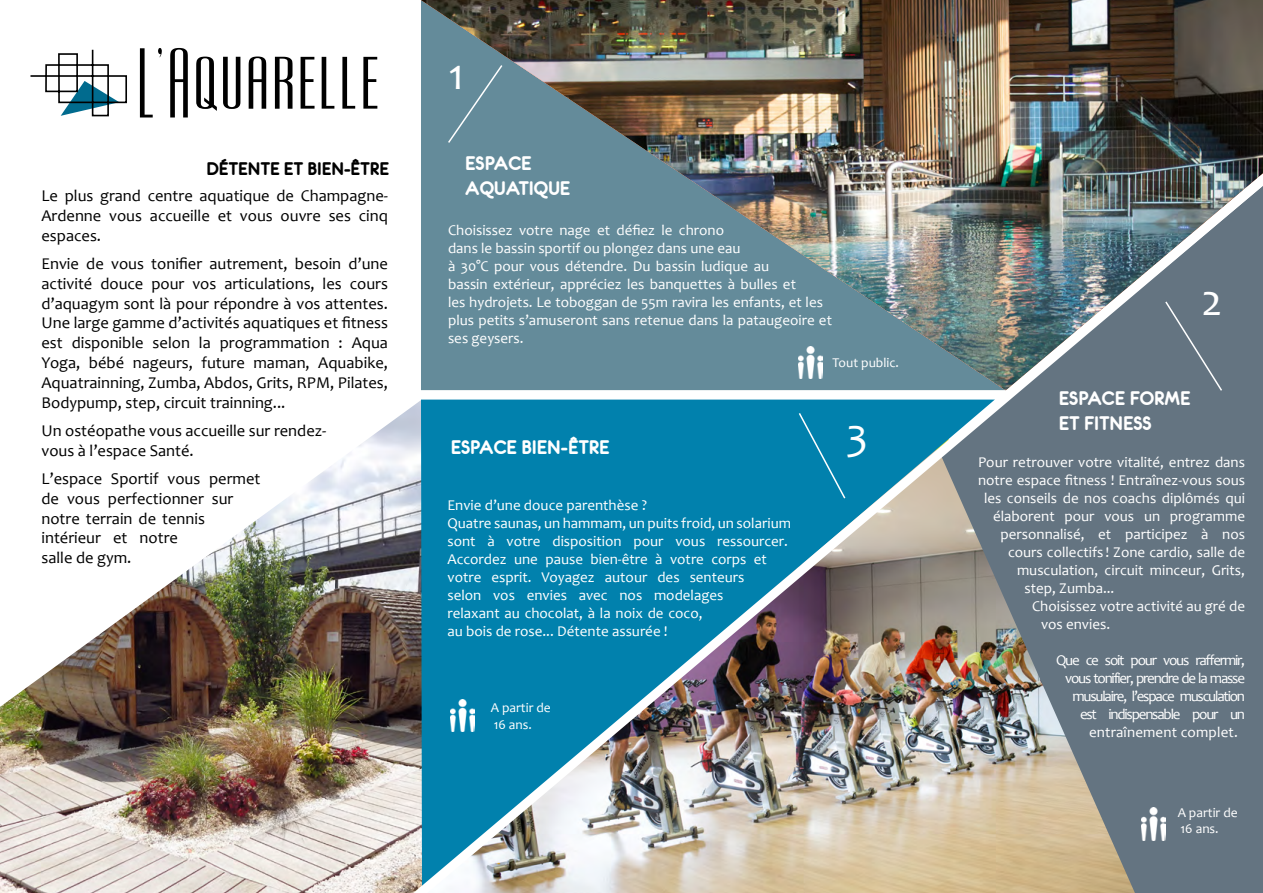
<style>
.page{position:relative;width:1263px;height:893px;background:#fff}
.page>*{position:absolute;margin:0;border:0;box-sizing:border-box;transform-origin:0 0}
.t1{font:81.45px "Ultra Condensed Sans Serif";color:#000;scale:.85 1}
.t2{font:45px "Candara";color:#fff}
.t3{font:21px/25.2px "Eurofurencebold";color:#fff}
.t4{font:19.5px "Eurofurencebold";color:#000}
.t5{font:16.5px/19.8px "Candara";color:#000;text-align:justify}
.t6{font:15px/18px "Candara";color:#fff}
.t7{font:15px "Candara";letter-spacing:-.08em;color:#fff}
.t8{font:13.5px/16.2px "Candara";color:#fff}
</style>
<div class="page">
<img style="left:0;top:466px;width:337px;height:427px">
<img style="left:421px;top:0;width:842px;height:147px">
<div style="left:446px;top:63px;width:58px;height:82px;background:#648b9a"></div>
<img style="left:337px;top:147px;width:926px;height:746px">
<img style="left:798px;top:346px;width:24px;height:33px">
<img style="left:1141px;top:807px;width:24px;height:33px">
<img style="left:451px;top:699px;width:24px;height:33px">
<svg style="left:30px;top:49px;width:97px;height:68px"></svg>
<h1 class="t1" style="left:135px;top:32px;width:290px">L’Aquarelle</h1>
<h3 class="t4" style="left:206px;top:159px;width:184px">DÉTENTE ET BIEN-ÊTRE</h3>
<p class="t5" style="left:41px;top:186px;width:348px">Le plus grand centre aquatique de Champagne-Ardenne vous accueille et vous ouvre ses cinq espaces.</p>
<p class="t5" style="left:41px;top:254px;width:348px">Envie de vous tonifier autrement, besoin d’une activité douce pour vos articulations, les cours d’aquagym sont là pour répondre à vos attentes.<br>Une large gamme d’activités aquatiques et fitness est disponible selon la programmation : Aqua Yoga, bébé nageurs, future maman, Aquabike, Aquatrainning, Zumba, Abdos, Grits, RPM, Pilates, Bodypump, step, circuit trainning...</p>
<p class="t5" style="left:41px;top:420px;width:286px">Un ostéopathe vous accueille sur rendez&shy;vous à l’espace Santé.</p>
<p class="t5" style="left:41px;top:469px;width:220px;text-align:left">L’espace Sportif vous permet de vous perfectionner sur notre terrain de tennis intérieur et notre<br>salle de gym.</p>
<h2 class="t2" style="left:449px;top:46px;width:17px">1</h2>
<h3 class="t3" style="left:465px;top:150px;width:107px">ESPACE<br>AQUATIQUE</h3>
<p class="t6" style="left:448px;top:221px;width:386px">Choisissez votre nage et défiez le chrono<br>dans le bassin sportif ou plongez dans une eau<br>à 30°C pour vous détendre. Du bassin ludique au<br>bassin extérieur, appréciez les banquettes à bulles et<br>les hydrojets. Le toboggan de 55m ravira les enfants, et les plus petits s’amuseront sans retenue dans la pataugeoire et ses geysers.</p>
<h3 class="t3" style="left:451px;top:434px;width:160px">ESPACE BIEN-ÊTRE</h3>
<p class="t6" style="left:447px;top:496px;width:345px">Envie d’une douce parenthèse ?<br>Quatre saunas, un hammam, un puits froid, un solarium sont à votre disposition pour vous ressourcer.<br>Accordez une pause bien-être à votre corps et votre esprit. Voyagez autour des senteurs<br>selon vos envies avec nos modelages<br>relaxant au chocolat, à la noix de coco,<br>au bois de rose... Détente assurée !</p>
<p class="t8" style="left:491px;top:700px;width:62px">A partir de<br>16 ans.</p>
<p class="t8" style="left:832px;top:355px;width:68px">Tout public.</p>
<h2 class="t2" style="left:846px;top:406px;width:23px">3</h2>
<h2 class="t2" style="left:1201px;top:272px;width:22px">2</h2>
<h3 class="t3" style="left:1059px;top:385px;width:133px">ESPACE FORME<br>ET FITNESS</h3>
<p class="t6" style="left:978px;top:453px;width:268px">Pour retrouver votre vitalité, entrez dans</p>
<p class="t6" style="left:978px;top:471px;width:269px">notre espace fitness ! Entraînez-vous sous</p>
<p class="t6" style="left:984px;top:489px;width:263px">les conseils de nos coachs diplômés qui</p>
<p class="t6" style="left:993px;top:507px;width:254px">élaborent pour vous un programme</p>
<p class="t6" style="left:1000px;top:525px;width:246px">personnalisé, et participez à nos</p>
<p class="t6" style="left:1008px;top:543px;width:238px">cours collectifs ! Zone cardio, salle de</p>
<p class="t6" style="left:1017px;top:561px;width:230px">musculation, circuit minceur, Grits,</p>
<p class="t6" style="left:1024px;top:579px;width:91px">step, Zumba...</p>
<p class="t6" style="left:1032px;top:597px;width:214px">Choisissez votre activité au gré de</p>
<p class="t6" style="left:1041px;top:615px;width:71px">vos envies.</p>
<p class="t7" style="left:1056px;top:651px;width:191px">Que ce soit pour vous raffermir,</p>
<p class="t7" style="left:1065px;top:669px;width:181px">vous tonifier, prendre de la masse</p>
<p class="t7" style="left:1072px;top:687px;width:174px">musulaire, l’espace musculation</p>
<p class="t7" style="left:1080px;top:705px;width:167px">est indispensable pour un</p>
<p class="t6" style="left:1089px;top:723px;width:150px">entraînement complet.</p>
<p class="t8" style="left:1178px;top:805px;width:62px">A partir de<br>16 ans.</p>
</div>
